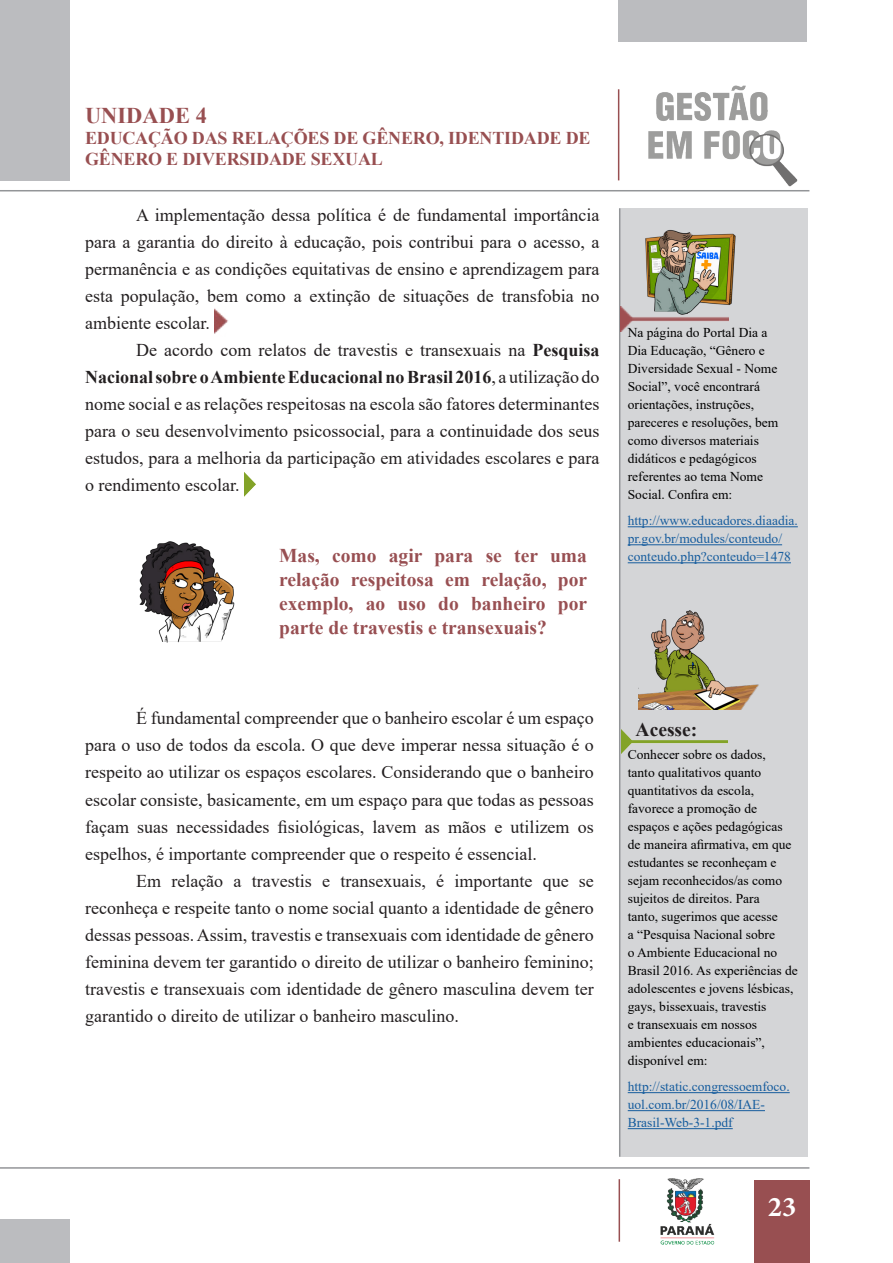
<style>
.page{position:relative;width:893px;height:1263px;background:#fff}
.page>*{position:absolute;margin:0;border:0;box-sizing:border-box;transform-origin:0 0}
.t1{font:700 28.5px "Minion Pro";color:#fff}
.t2{font:700 22.5px "Times New Roman";color:#984f51}
.t3{font:700 19.5px/24px "Times New Roman";color:#984f52;text-align:justify}
.t4{font:700 19.5px "Times New Roman";color:#231f20}
.t5{font:18px/27px "Times New Roman";color:#231f20;text-align:justify}
.t6{font:700 18px/21px "Times New Roman";letter-spacing:-.01em;color:#984f51}
.t7{font:13.5px/18px "Times New Roman";color:#000}
.t8{font:13.5px/18px "Times New Roman";color:#175d9e}
.s1{font-weight:700}
</style>
<div class="page">
<div style="left:0;top:0;width:69px;height:180px;background:#bbbcbf"></div>
<div style="left:0;top:1219px;width:69px;height:44px;background:#bbbcbf"></div>
<hr style="left:0;top:190px;width:809px;height:1px;background:#939598">
<hr style="left:0;top:1167px;width:809px;height:2px;background:#939598">
<div style="left:754px;top:1180px;width:55px;height:83px;background:#984f51"></div>
<img style="left:648px;top:85px;width:150px;height:102px">
<hr style="left:619px;top:1179px;width:1px;height:63px;background:#984f51">
<img style="left:660px;top:1178px;width:54px;height:67px">
<div style="left:618px;top:0;width:189px;height:41px;background:#bbbcbf"></div>
<hr style="left:618px;top:89px;width:1px;height:91px;background:#984f51">
<img style="left:214px;top:308px;width:14px;height:26px">
<img style="left:244px;top:472px;width:12px;height:24px">
<div style="left:619px;top:208px;width:189px;height:949px;background:#d4d5d7"></div>
<hr style="left:619px;top:208px;width:1px;height:949px;background:#939598">
<hr style="left:628px;top:526px;width:170px;height:1px;background:#175d9e">
<hr style="left:628px;top:544px;width:154px;height:1px;background:#175d9e">
<hr style="left:628px;top:562px;width:163px;height:1px;background:#175d9e">
<hr style="left:628px;top:1092px;width:162px;height:1px;background:#175d9e">
<hr style="left:628px;top:1110px;width:137px;height:1px;background:#175d9e">
<hr style="left:628px;top:1128px;width:105px;height:1px;background:#175d9e">
<img style="left:620px;top:306px;width:108px;height:26px">
<img style="left:638px;top:230px;width:98px;height:87px">
<img style="left:621px;top:730px;width:106px;height:24px">
<img style="left:638px;top:610px;width:121px;height:99px">
<img style="left:139px;top:541px;width:96px;height:102px">
<p class="t2" style="left:85px;top:99px;width:123px">UNIDADE 4</p>
<p class="t6" style="left:85px;top:127px;width:507px">EDUCAÇÃO DAS RELAÇÕES DE GÊNERO, IDENTIDADE DE<br>GÊNERO E DIVERSIDADE SEXUAL</p>
<p class="t5" style="left:85px;top:201px;width:516px;text-indent:51px">A implementação dessa política é de fundamental importância para a garantia do direito à educação, pois contribui para o acesso, a permanência e as condições equitativas de ensino e aprendizagem para esta população, bem como a extinção de situações de transfobia no ambiente escolar.</p>
<p class="t5" style="left:85px;top:336px;width:516px;text-indent:51px">De acordo com relatos de travestis e transexuais na <span class="s1">Pesquisa Nacional sobre o Ambiente Educacional no Brasil 2016</span>, a utilização do nome social e as relações respeitosas na escola são fatores determinantes para o seu desenvolvimento psicossocial, para a continuidade dos seus estudos, para a melhoria da participação em atividades escolares e para o rendimento escolar.</p>
<p class="t3" style="left:279px;top:543px;width:309px">Mas, como agir para se ter uma relação respeitosa em relação, por exemplo, ao uso do banheiro por parte de travestis e transexuais?</p>
<p class="t7" style="left:628px;top:323px;width:152px">Na página do Portal Dia a<br>Dia Educação, “Gênero e<br>Diversidade Sexual - Nome<br>Social”, você encontrará orientações, instruções, pareceres e resoluções, bem como diversos materiais didáticos e pedagógicos referentes ao tema Nome<br>Social. Confira em:</p>
<p class="t8" style="left:628px;top:511px;width:172px">http://www.educadores.diaadia. pr.gov.br/modules/conteudo/ conteudo.php?conteudo=1478</p>
<p class="t5" style="left:85px;top:704px;width:510px;text-indent:51px">É fundamental compreender que o banheiro escolar é um espaço para o uso de todos da escola. O que deve imperar nessa situação é o respeito ao utilizar os espaços escolares. Considerando que o banheiro escolar consiste, basicamente, em um espaço para que todas as pessoas façam suas necessidades fisiológicas, lavem as mãos e utilizem os espelhos, é importante compreender que o respeito é essencial.</p>
<p class="t5" style="left:85px;top:866px;width:510px;text-indent:51px">Em relação a travestis e transexuais, é importante que se reconheça e respeite tanto o nome social quanto a identidade de gênero dessas pessoas. Assim, travestis e transexuais com identidade de gênero feminina devem ter garantido o direito de utilizar o banheiro feminino; travestis e transexuais com identidade de gênero masculina devem ter garantido o direito de utilizar o banheiro masculino.</p>
<p class="t4" style="left:636px;top:715px;width:63px">Acesse:</p>
<p class="t7" style="left:628px;top:745px;width:172px">Conhecer sobre os dados,<br>tanto qualitativos quanto quantitativos da escola, favorece a promoção de espaços e ações pedagógicas de maneira afirmativa, em que estudantes se reconheçam e sejam reconhecidos/as como sujeitos de direitos. Para<br>tanto, sugerimos que acesse<br>a “Pesquisa Nacional sobre<br>o Ambiente Educacional no<br>Brasil 2016. As experiências de adolescentes e jovens lésbicas, gays, bissexuais, travestis<br>e transexuais em nossos ambientes educacionais”, disponível em:</p>
<p class="t8" style="left:628px;top:1077px;width:163px">http://static.congressoemfoco. uol.com.br/2016/08/IAE-<br>Brasil-Web-3-1.pdf</p>
<h1 class="t1" style="left:768px;top:1187px;width:30px">23</h1>
</div>
